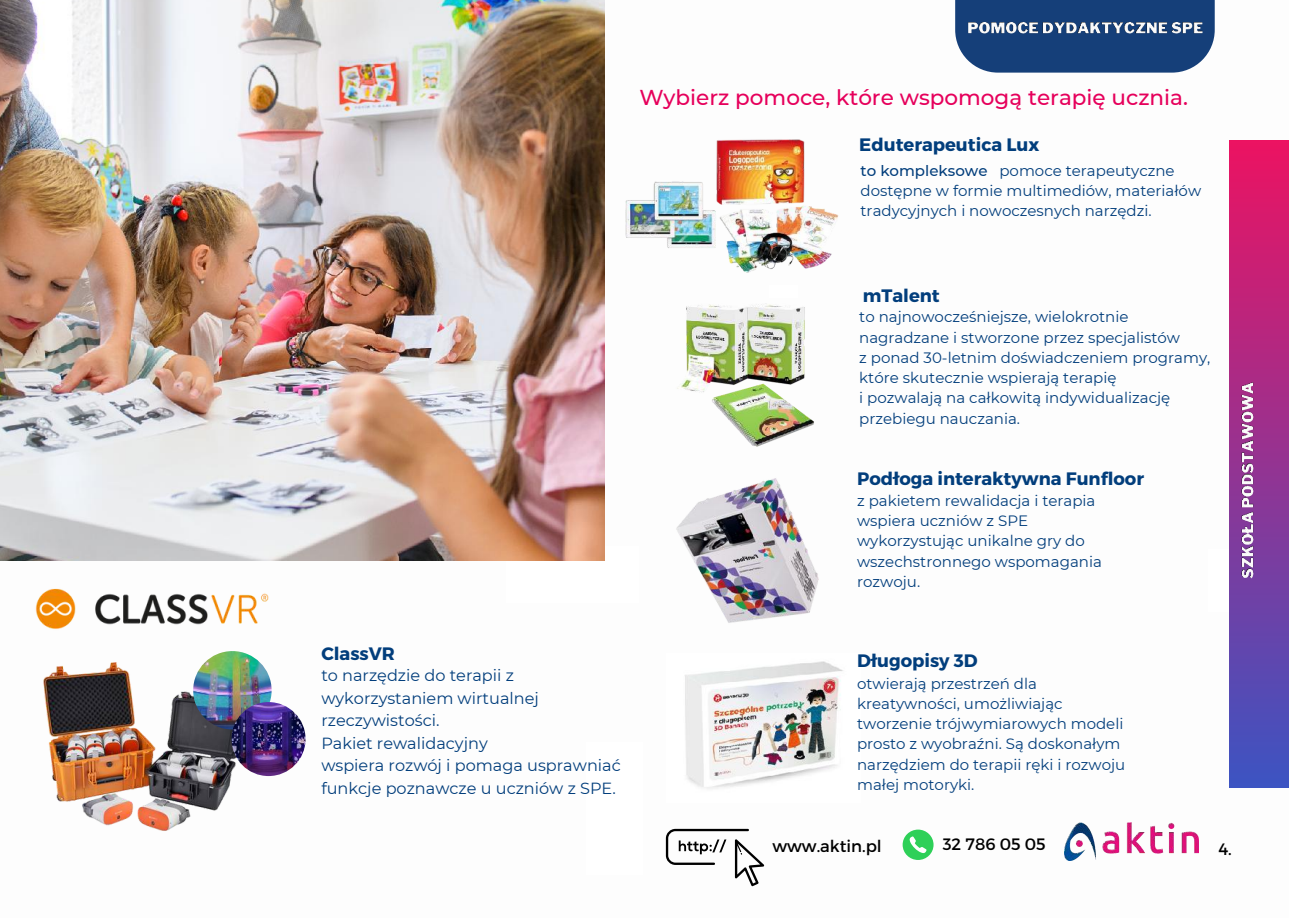
<style>
.page{position:relative;width:1289px;height:918px;background:#fff}
.page>*{position:absolute;margin:0;border:0;box-sizing:border-box;transform-origin:0 0}
.t1{font:500 21.45px "Montserrat";color:#e6005b}
.t2{font:700 18px "Montserrat";color:#023e7c}
.t3{font:16.5px "Montserrat";color:#000}
.t4{font:16.05px/22.5px "Montserrat";color:#023e7c}
.t5{font:15px/20.2px "Montserrat";color:#023e7c}
.s1{font-weight:500}
</style>
<div class="page">
<img style="left:0;top:0;width:604px;height:561px">
<img style="left:43px;top:655px;width:213px;height:176px">
<img style="left:193px;top:651px;width:78px;height:78px;border-radius:50%">
<img style="left:231px;top:702px;width:74px;height:74px;border-radius:50%">
<img style="left:35px;top:588px;width:234px;height:41px">
<img style="left:676px;top:478px;width:143px;height:145px">
<img style="left:625px;top:139px;width:214px;height:134px">
<img style="left:677px;top:303px;width:137px;height:144px">
<img style="left:685px;top:661px;width:158px;height:128px">
<div style="left:1229px;top:141px;width:59px;height:647px;background:linear-gradient(to bottom,#ec1362,#3c54c2)"></div>
<img style="left:1064px;top:823px;width:134px;height:38px">
<svg style="left:665px;top:829px;width:99px;height:57px"></svg>
<div style="left:902px;top:830px;width:31px;height:30px;background:#2ed058;border-radius:50%"></div>
<svg style="left:909px;top:836px;width:17px;height:17px"></svg>
<img style="left:1237px;top:379px;width:20px;height:203px">
<div style="left:955px;top:0;width:259px;height:73px;background:#153f79"></div>
<img style="left:968px;top:22px;width:235px;height:12px">
<h1 class="t1" style="left:639px;top:84px;width:550px">Wybierz pomoce, które wspomogą terapię ucznia.</h1>
<p class="t2" style="left:859px;top:133px;width:181px">Eduterapeutica Lux</p>
<p class="t5" style="left:860px;top:160px;width:342px"><span class="s1">to kompleksowe</span> pomoce terapeutyczne dostępne w formie multimediów, materiałów tradycyjnych i nowoczesnych narzędzi.</p>
<p class="t2" style="left:321px;top:642px;width:75px">ClassVR</p>
<p class="t4" style="left:321px;top:664px;width:301px">to narzędzie do terapii z wykorzystaniem wirtualnej rzeczywistości.<br>Pakiet rewalidacyjny<br>wspiera rozwój i pomaga usprawniać funkcje poznawcze u uczniów z SPE.</p>
<p class="t2" style="left:862px;top:284px;width:78px">mTalent</p>
<p class="t5" style="left:859px;top:307px;width:352px">to najnowocześniejsze, wielokrotnie nagradzane i stworzone przez specjalistów<br>z ponad 30-letnim doświadczeniem programy, które skutecznie wspierają terapię<br>i pozwalają na całkowitą indywidualizację przebiegu nauczania.</p>
<p class="t2" style="left:857px;top:467px;width:288px">Podłoga interaktywna Funfloor</p>
<p class="t5" style="left:857px;top:490px;width:246px">z pakietem rewalidacja i terapia wspiera uczniów z SPE wykorzystując unikalne gry do wszechstronnego wspomagania rozwoju.</p>
<p class="t2" style="left:857px;top:649px;width:122px">Długopisy 3D</p>
<p class="t5" style="left:857px;top:673px;width:270px">otwierają przestrzeń dla kreatywności, umożliwiając tworzenie trójwymiarowych modeli prosto z wyobraźni. Są doskonałym narzędziem do terapii ręki i rozwoju małej motoryki.</p>
<p class="t3" style="left:772px;top:835px;width:111px">www.aktin.pl</p>
<p class="t3" style="left:942px;top:833px;width:105px">32 786 05 05</p>
<p class="t3" style="left:1218px;top:838px;width:15px">4.</p>
</div>
